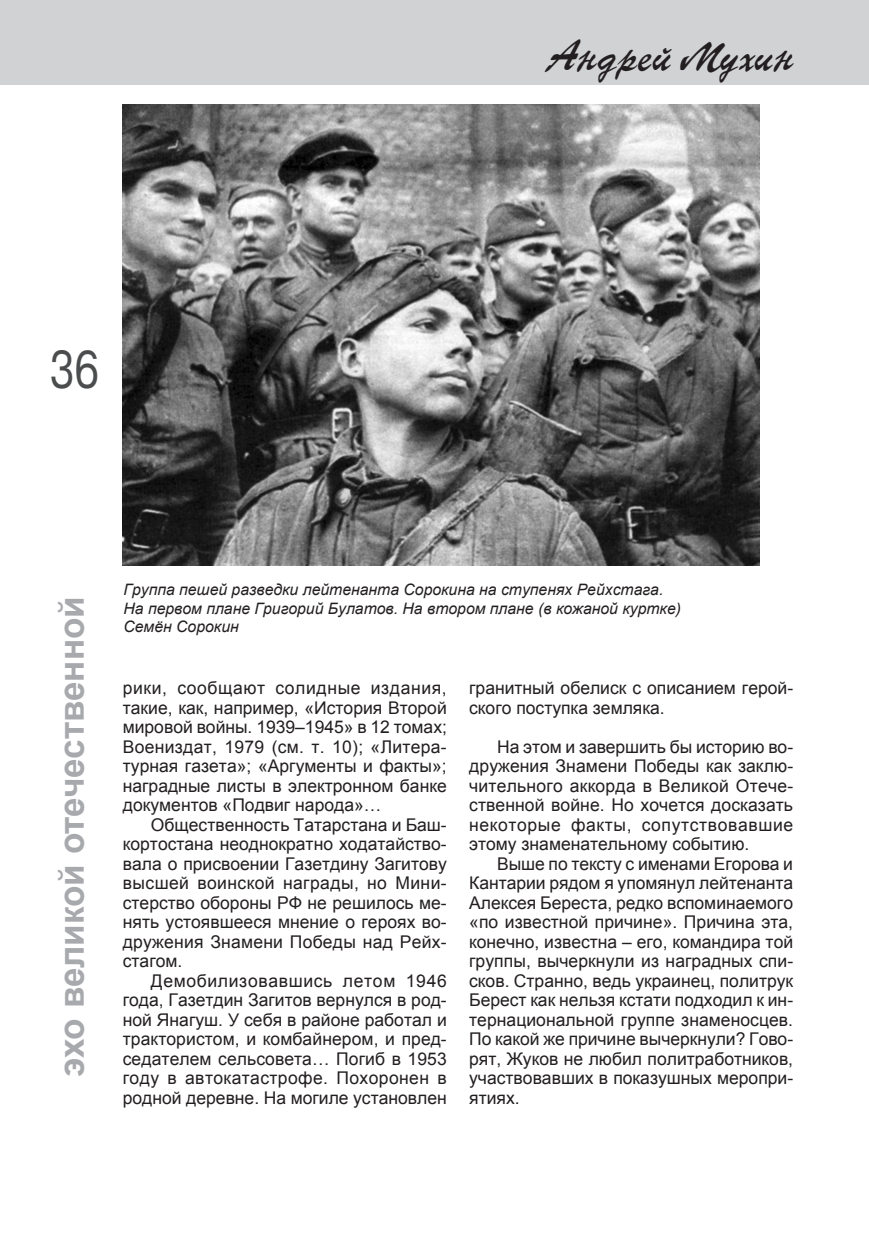
<style>
.page{position:relative;width:869px;height:1241px;background:#fff}
.page>*{position:absolute;margin:0;border:0;box-sizing:border-box;transform-origin:0 0}
.t1{font:49px "TT Arial";color:#4b4c4d;scale:.8 1}
.t2{font:42px "TT Parsec";color:#231f20}
.t3{font:700 35px "Arial";color:#a8a9ad}
.t4{font:17.5px/19.4px "Arial";color:#231f20;text-align:justify}
.t5{font:italic 15.75px/18.6px "Arial";color:#231f20}
</style>
<div class="page">
<img style="left:123px;top:104px;width:636px;height:461px">
<div style="left:0;top:0;width:868px;height:84px;background:#d1d2d4"></div>
<h2 class="t2" style="left:548px;top:32px;width:248px">Андрей Мухин</h2>
<h1 class="t1" style="left:50px;top:342px;width:63px">36</h1>
<h3 class="t3" style="left:52px;top:1076px;width:482px;rotate:-90deg">эхо великой отечественной</h3>
<p class="t5" style="left:123px;top:580px;width:559px">Группа пешей разведки лейтенанта Сорокина на ступенях Рейхстага.<br>На первом плане Григорий Булатов. На втором плане (в кожаной куртке)<br>Семён Сорокин</p>
<p class="t4" style="left:123px;top:678px;width:325px">рики, сообщают солидные издания, такие, как, например, «История Второй мировой войны. 1939–1945» в 12 томах; Воениздат, 1979 (см. т. 10); «Литера&shy;турная газета»; «Аргументы и факты»; наградные листы в электронном банке документов «Подвиг народа»…</p>
<p class="t4" style="left:123px;top:815px;width:325px;text-indent:28px">Общественность Татарстана и Баш&shy;кортостана неоднократно ходатайство&shy;вала о присвоении Газетдину Загитову высшей воинской награды, но Мини&shy;стерство обороны РФ не решилось ме&shy;нять устоявшееся мнение о героях во&shy;дружения Знамени Победы над Рейх&shy;стагом.</p>
<p class="t4" style="left:123px;top:970px;width:325px;text-indent:28px">Демобилизовавшись летом 1946 года, Газетдин Загитов вернулся в род&shy;ной Янагуш. У себя в районе работал и трактористом, и комбайнером, и пред&shy;седателем сельсовета… Погиб в 1953 году в автокатастрофе. Похоронен в родной деревне. На могиле установлен</p>
<p class="t4" style="left:469px;top:678px;width:325px">гранитный обелиск с описанием герой&shy;ского поступка земляка.</p>
<p class="t4" style="left:469px;top:737px;width:325px;text-indent:28px">На этом и завершить бы историю во&shy;дружения Знамени Победы как заклю&shy;чительного аккорда в Великой Отече&shy;ственной войне. Но хочется досказать некоторые факты, сопутствовавшие этому знаменательному событию.</p>
<p class="t4" style="left:469px;top:854px;width:325px;text-indent:28px">Выше по тексту с именами Егорова и Кантарии рядом я упомянул лейтенанта Алексея Береста, редко вспоминаемого «по известной причине». Причина эта, конечно, известна – его, командира той группы, вычеркнули из наградных спи&shy;сков. Странно, ведь украинец, политрук Берест как нельзя кстати подходил к ин&shy;тернациональной группе знаменосцев.<br>По какой же причине вычеркнули? Гово&shy;рят, Жуков не любил политработников, участвовавших в показушных меропри&shy;ятиях.</p>
</div>
